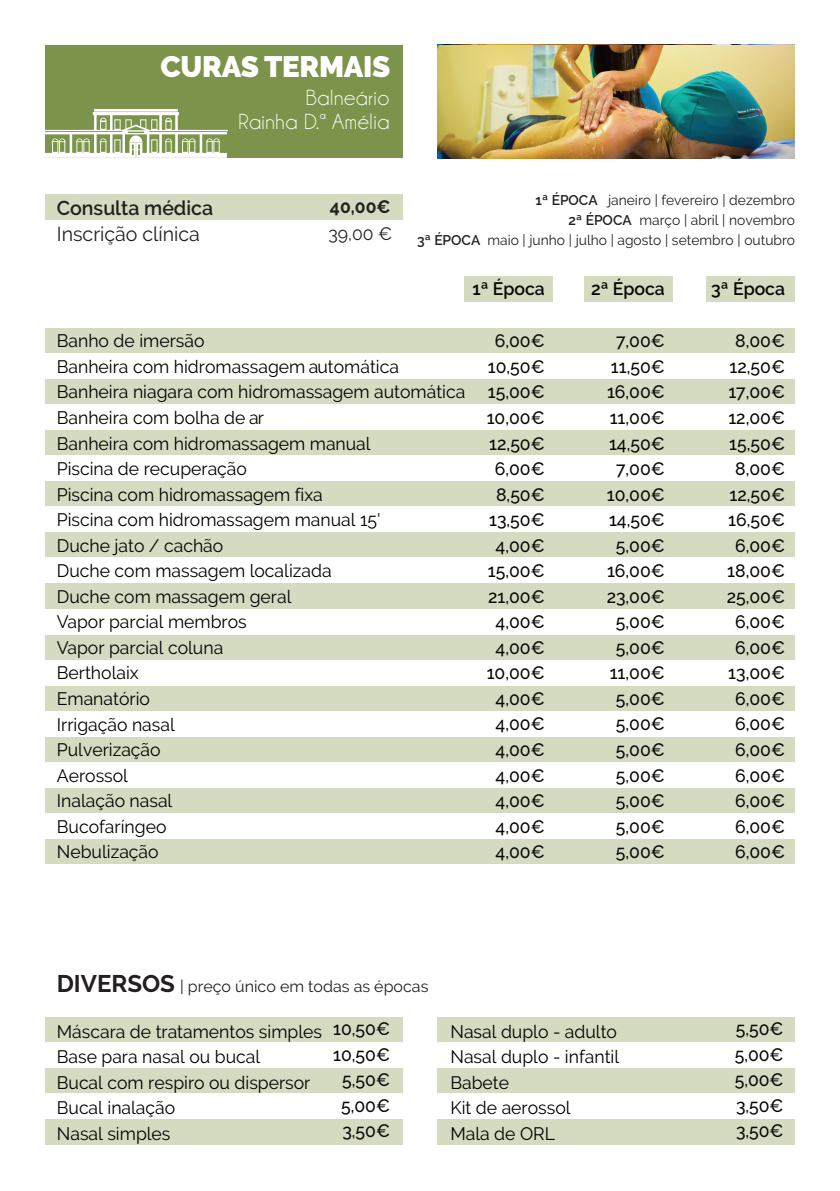
<style>
.page{position:relative;width:840px;height:1191px;background:#fff}
.page>*{position:absolute;margin:0;border:0;box-sizing:border-box;transform-origin:0 0}
.t1{font:900 29.4px "Raleway";letter-spacing:-.01em;color:#fff}
.t2{font:22px/24px "Champagne&Limousines";letter-spacing:.025em;color:#fff;text-align:right}
.t3{font:20px "Raleway";color:#231f20}
.t4{font:600 20px "Raleway";color:#231f20}
.t5{font:18px/25.6px "Raleway";color:#000}
.t6{font:500 18px/25.6px "Raleway";color:#080605;text-align:center}
.t7{font:600 18px "Raleway";color:#080605}
.t8{font:700 18px "Raleway";color:#231f20}
.t9{font:18px "Raleway";color:#231f20}
.t10{font:16px "Raleway";color:#231f20}
.t11{font:14px/20px "Raleway";color:#231f20;text-align:right}
.s1{font-weight:600}
.s2{font-weight:700;font-size:24px}
</style>
<div class="page">
<div style="left:45px;top:379px;width:749px;height:25px;background:#d4dbc0"></div>
<div style="left:45px;top:481px;width:749px;height:25px;background:#d4dbc0"></div>
<div style="left:45px;top:532px;width:749px;height:25px;background:#d4dbc0"></div>
<div style="left:45px;top:583px;width:749px;height:25px;background:#d4dbc0"></div>
<div style="left:45px;top:634px;width:749px;height:25px;background:#d4dbc0"></div>
<div style="left:45px;top:685px;width:749px;height:25px;background:#d4dbc0"></div>
<div style="left:45px;top:736px;width:749px;height:26px;background:#d4dbc0"></div>
<div style="left:45px;top:787px;width:749px;height:26px;background:#d4dbc0"></div>
<div style="left:45px;top:838px;width:749px;height:26px;background:#d4dbc0"></div>
<div style="left:45px;top:430px;width:749px;height:25px;background:#d4dbc0"></div>
<div style="left:45px;top:328px;width:749px;height:25px;background:#d4dbc0"></div>
<div style="left:45px;top:1017px;width:358px;height:25px;background:#d4dbc0"></div>
<div style="left:437px;top:1017px;width:357px;height:25px;background:#d4dbc0"></div>
<div style="left:45px;top:1068px;width:358px;height:25px;background:#d4dbc0"></div>
<div style="left:437px;top:1068px;width:357px;height:25px;background:#d4dbc0"></div>
<div style="left:45px;top:1119px;width:358px;height:25px;background:#d4dbc0"></div>
<div style="left:437px;top:1119px;width:357px;height:25px;background:#d4dbc0"></div>
<img style="left:437px;top:45px;width:357px;height:113px">
<div style="left:45px;top:45px;width:358px;height:113px;background:#7b934a"></div>
<svg style="left:45px;top:109px;width:183px;height:49px"></svg>
<div style="left:464px;top:276px;width:88px;height:26px;background:#d4dbc0"></div>
<div style="left:583px;top:276px;width:89px;height:26px;background:#d4dbc0"></div>
<div style="left:706px;top:276px;width:88px;height:26px;background:#d4dbc0"></div>
<div style="left:45px;top:194px;width:358px;height:26px;background:#d4dbc0"></div>
<h1 class="t1" style="left:160px;top:49px;width:231px">CURAS TERMAIS</h1>
<p class="t4" style="left:57px;top:196px;width:158px">Consulta médica</p>
<p class="t3" style="left:57px;top:222px;width:144px">Inscrição clínica</p>
<p class="t2" style="left:238px;top:87px;width:152px">Balneário<br>Rainha D.ª Amélia</p>
<p class="t8" style="left:330px;top:196px;width:62px">40,00€</p>
<p class="t9" style="left:328px;top:223px;width:65px">39,00 €</p>
<p class="t11" style="left:417px;top:190px;width:379px"><span class="s1">1ª ÉPOCA</span> janeiro | fevereiro | dezembro<br><span class="s1">2ª ÉPOCA</span> março | abril | novembro<br><span class="s1">3ª ÉPOCA</span> maio | junho | julho | agosto | setembro | outubro</p>
<p class="t7" style="left:472px;top:278px;width:74px">1ª Época</p>
<p class="t7" style="left:590px;top:278px;width:75px">2ª Época</p>
<p class="t7" style="left:711px;top:278px;width:75px">3ª Época</p>
<p class="t5" style="left:57px;top:328px;width:410px">Banho de imersão<br>Banheira com hidromassagem automática<br>Banheira niagara com hidromassagem automática<br>Banheira com bolha de ar<br>Banheira com hidromassagem manual<br>Piscina de recuperação<br>Piscina com hidromassagem fixa<br>Piscina com hidromassagem manual 15'<br>Duche jato / cachão<br>Duche com massagem localizada<br>Duche com massagem geral<br>Vapor parcial membros<br>Vapor parcial coluna<br>Bertholaix<br>Emanatório<br>Irrigação nasal<br>Pulverização<br>Aerossol<br>Inalação nasal<br>Bucofaríngeo<br>Nebulização</p>
<p class="t6" style="left:726px;top:328px;width:60px">8,00€<br>12,50€<br>17,00€<br>12,00€<br>15,50€<br>8,00€<br>12,50€<br>16,50€<br>6,00€<br>18,00€<br>25,00€<br>6,00€<br>6,00€<br>13,00€<br>6,00€<br>6,00€<br>6,00€<br>6,00€<br>6,00€<br>6,00€<br>6,00€</p>
<p class="t6" style="left:486px;top:328px;width:59px">6,00€<br>10,50€<br>15,00€<br>10,00€<br>12,50€<br>6,00€<br>8,50€<br>13,50€<br>4,00€<br>15,00€<br>21,00€<br>4,00€<br>4,00€<br>10,00€<br>4,00€<br>4,00€<br>4,00€<br>4,00€<br>4,00€<br>4,00€<br>4,00€</p>
<p class="t6" style="left:606px;top:328px;width:60px">7,00€<br>11,50€<br>16,00€<br>11,00€<br>14,50€<br>7,00€<br>10,00€<br>14,50€<br>5,00€<br>16,00€<br>23,00€<br>5,00€<br>5,00€<br>11,00€<br>5,00€<br>5,00€<br>5,00€<br>5,00€<br>5,00€<br>5,00€<br>5,00€</p>
<p class="t10" style="left:57px;top:976px;width:373px"><span class="s2">DIVERSOS</span> | preço único em todas as épocas</p>
<p class="t5" style="left:57px;top:1018px;width:266px">Máscara de tratamentos simples<br>Base para nasal ou bucal<br>Bucal com respiro ou dispersor<br>Bucal inalação<br>Nasal simples</p>
<p class="t5" style="left:450px;top:1018px;width:170px">Nasal duplo - adulto<br>Nasal duplo - infantil<br>Babete<br>Kit de aerossol<br>Mala de ORL</p>
<p class="t6" style="left:333px;top:1015px;width:58px">10,50€<br>10,50€<br>5,50€<br>5,00€<br>3,50€</p>
<p class="t6" style="left:734px;top:1015px;width:50px;text-align:justify">5,50€ 5,00€ 5,00€ 3,50€ 3,50€</p>
</div>
